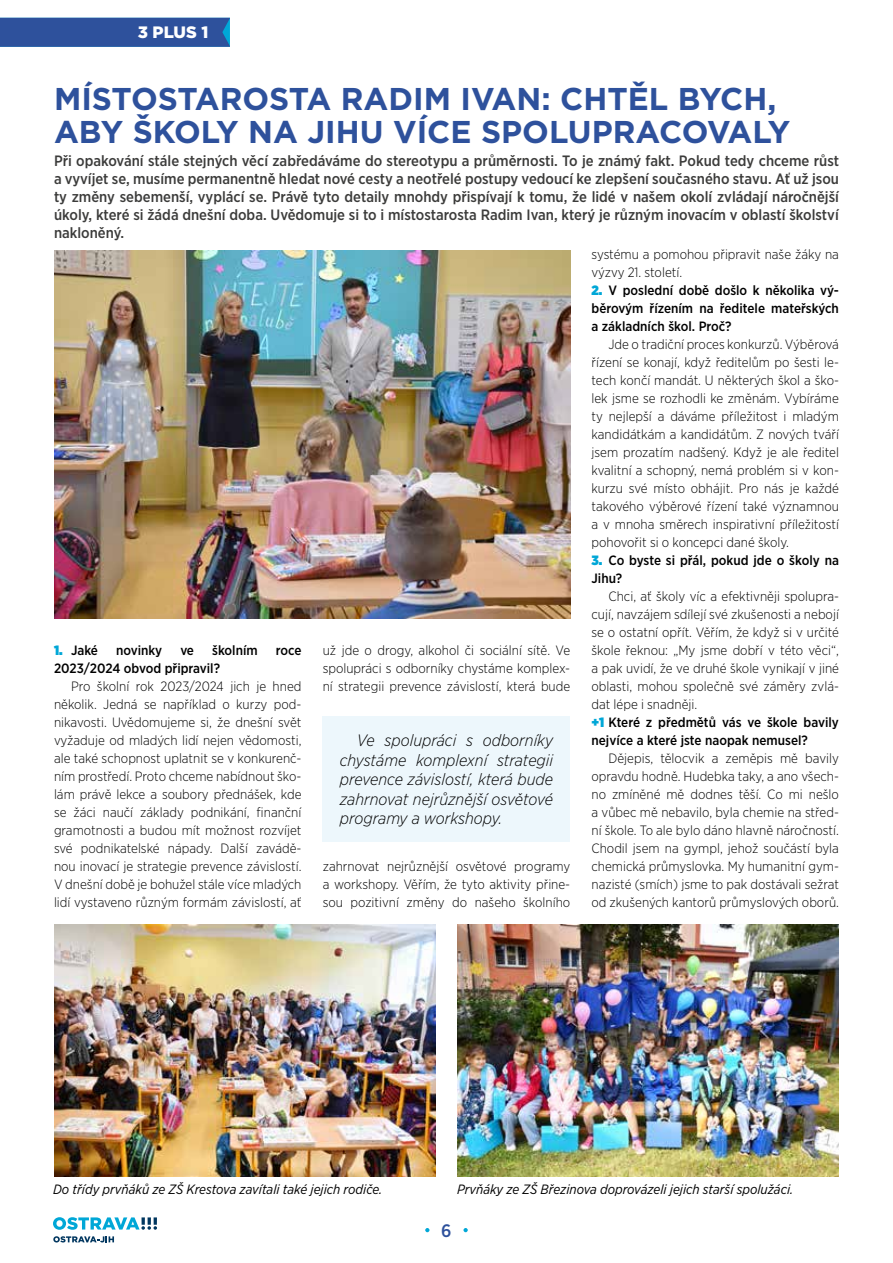
<style>
.page{position:relative;width:893px;height:1263px;background:#fff}
.page>*{position:absolute;margin:0;border:0;box-sizing:border-box;transform-origin:0 0}
.Nadpis_-_článku{font:700 31.5px/33px "Gotham";color:#2e519c}
.t1{font:500 18px "Gotham Narrow";color:#2e519c}
.text_standardní{font:italic 300 16.5px/19.5px "Gotham Narrow";color:#000;text-align:justify}
.záhlaví_stránky{font:900 16.5px "Gotham";color:#fff}
.perex{font:500 15px/18px "Gotham Narrow";color:#3c3c3b;text-align:justify}
.text_standardní-2{font:300 13.5px/18px "Gotham Narrow";color:#000;text-align:justify}
.dotaz{font:500 13.5px/18px "Gotham Narrow";color:#000}
.text_bez_přichycení{font:italic 13.5px "Gotham Narrow";color:#000}
.s1{font-weight:900;color:#00a7d7}
</style>
<div class="page">
<img style="left:54px;top:251px;width:516px;height:368px">
<img style="left:54px;top:925px;width:382px;height:252px">
<img style="left:457px;top:925px;width:382px;height:252px">
<div style="left:323px;top:716px;width:247px;height:125px;background:#edf7fc"></div>
<div style="left:0;top:18px;width:230px;height:29px;background:#2e519c"></div>
<svg style="left:53px;top:1217px;width:104px;height:13px"></svg>
<svg style="left:53px;top:1236px;width:61px;height:6px"></svg>
<svg style="left:425px;top:1228px;width:4px;height:4px"></svg>
<svg style="left:463px;top:1228px;width:5px;height:4px"></svg>
<p class="záhlaví_stránky" style="left:138px;top:21px;width:72px">3 PLUS 1</p>
<p class="Nadpis_-_článku" style="left:54px;top:82px;width:738px">MÍSTOSTAROSTA RADIM IVAN: CHTĚL BYCH,<br>ABY ŠKOLY NA JIHU VÍCE SPOLUPRACOVALY</p>
<p class="perex" style="left:54px;top:151px;width:786px">Při opakování stále stejných věcí zabředáváme do stereotypu a průměrnosti. To je známý fakt. Pokud tedy chceme růst a vyvíjet se, musíme permanentně hledat nové cesty a neotřelé postupy vedoucí ke zlepšení současného stavu. Ať už jsou ty změny sebemenší, vyplácí se. Právě tyto detaily mnohdy přispívají k tomu, že lidé v našem okolí zvládají náročnější úkoly, které si žádá dnešní doba. Uvědomuje si to i místostarosta Radim Ivan, který je různým inovacím v oblastí školství nakloněný.</p>
<p class="dotaz" style="left:54px;top:641px;width:46px"><span class="s1">1.</span> Jaké</p>
<p class="dotaz" style="left:116px;top:641px;width:48px">novinky</p>
<p class="dotaz" style="left:180px;top:641px;width:15px">ve</p>
<p class="dotaz" style="left:212px;top:641px;width:47px">školním</p>
<p class="dotaz" style="left:276px;top:641px;width:27px">roce</p>
<p class="dotaz" style="left:54px;top:659px;width:168px">2023/2024 obvod připravil?</p>
<p class="text_standardní-2" style="left:54px;top:676px;width:249px;text-indent:17px">Pro školní rok 2023/2024 jich je hned několik. Jedná se například o kurzy pod&shy;nikavosti. Uvědomujeme si, že dnešní svět vyžaduje od mladých lidí nejen vědomosti, ale také schopnost uplatnit se v konkurenč&shy;ním prostředí. Proto chceme nabídnout ško&shy;lám právě lekce a soubory přednášek, kde se žáci naučí základy podnikání, finanční gramotnosti a budou mít možnost rozvíjet své podnikatelské nápady. Další zavádě&shy;nou inovací je strategie prevence závislostí.<br>V dnešní době je bohužel stále více mladých lidí vystaveno různým formám závislostí, ať</p>
<p class="text_standardní-2" style="left:323px;top:640px;width:249px">už jde o drogy, alkohol či sociální sítě. Ve spolupráci s odborníky chystáme komplex&shy;ní strategii prevence závislostí, která bude</p>
<p class="text_standardní" style="left:340px;top:730px;width:215px;text-indent:17px">Ve spolupráci s odborníky chystáme komplexní strategii prevence závislostí, která bude zahrnovat nejrůznější osvětové programy a workshopy.</p>
<p class="text_standardní-2" style="left:323px;top:856px;width:249px">zahrnovat nejrůznější osvětové programy a workshopy. Věřím, že tyto aktivity přine&shy;sou pozitivní změny do našeho školního</p>
<p class="text_standardní-2" style="left:591px;top:244px;width:249px">systému a pomohou připravit naše žáky na výzvy 21. století.</p>
<p class="dotaz" style="left:591px;top:281px;width:249px;text-align:justify"><span class="s1">2.</span> V poslední době došlo k několika vý&shy;běrovým řízením na ředitele mateřských a základních škol. Proč?</p>
<p class="text_standardní-2" style="left:591px;top:334px;width:249px;text-indent:17px">Jde o tradiční proces konkurzů. Výběrová řízení se konají, když ředitelům po šesti le&shy;tech končí mandát. U některých škol a ško&shy;lek jsme se rozhodli ke změnám. Vybíráme ty nejlepší a dáváme příležitost i mladým kandidátkám a kandidátům. Z nových tváří jsem prozatím nadšený. Když je ale ředitel kvalitní a schopný, nemá problém si v kon&shy;kurzu své místo obhájit. Pro nás je každé takového výběrové řízení také významnou a v mnoha směrech inspirativní příležitostí pohovořit si o koncepci dané školy.</p>
<p class="dotaz" style="left:591px;top:551px;width:249px"><span class="s1">3.</span> Co byste si přál, pokud jde o školy na<br>Jihu?</p>
<p class="text_standardní-2" style="left:591px;top:586px;width:249px;text-indent:17px">Chci, ať školy víc a efektivněji spolupra&shy;cují, navzájem sdílejí své zkušenosti a nebojí se o ostatní opřít. Věřím, že když si v určité škole řeknou: „My jsme dobří v této věci“, a pak uvidí, že ve druhé škole vynikají v jiné oblasti, mohou společně své záměry zvlá&shy;dat lépe i snadněji.</p>
<p class="dotaz" style="left:591px;top:713px;width:249px"><span class="s1">+1</span> Které z předmětů vás ve škole bavily nejvíce a které jste naopak nemusel?</p>
<p class="text_standardní-2" style="left:591px;top:748px;width:249px;text-indent:17px">Dějepis, tělocvik a zeměpis mě bavily opravdu hodně. Hudebka taky, a ano všech&shy;no zmíněné mě dodnes těší. Co mi nešlo a vůbec mě nebavilo, byla chemie na střed&shy;ní škole. To ale bylo dáno hlavně náročností.<br>Chodil jsem na gympl, jehož součástí byla chemická průmyslovka. My humanitní gym&shy;nazisté (smích) jsme to pak dostávali sežrat od zkušených kantorů průmyslových oborů.</p>
<p class="text_bez_přichycení" style="left:53px;top:1181px;width:331px">Do třídy prvňáků ze ZŠ Krestova zavítali také jejich rodiče.</p>
<p class="text_bez_přichycení" style="left:457px;top:1181px;width:338px">Prvňáky ze ZŠ Březinova doprovázeli jejich starší spolužáci.</p>
<h2 class="t1" style="left:441px;top:1219px;width:12px">6</h2>
</div>
